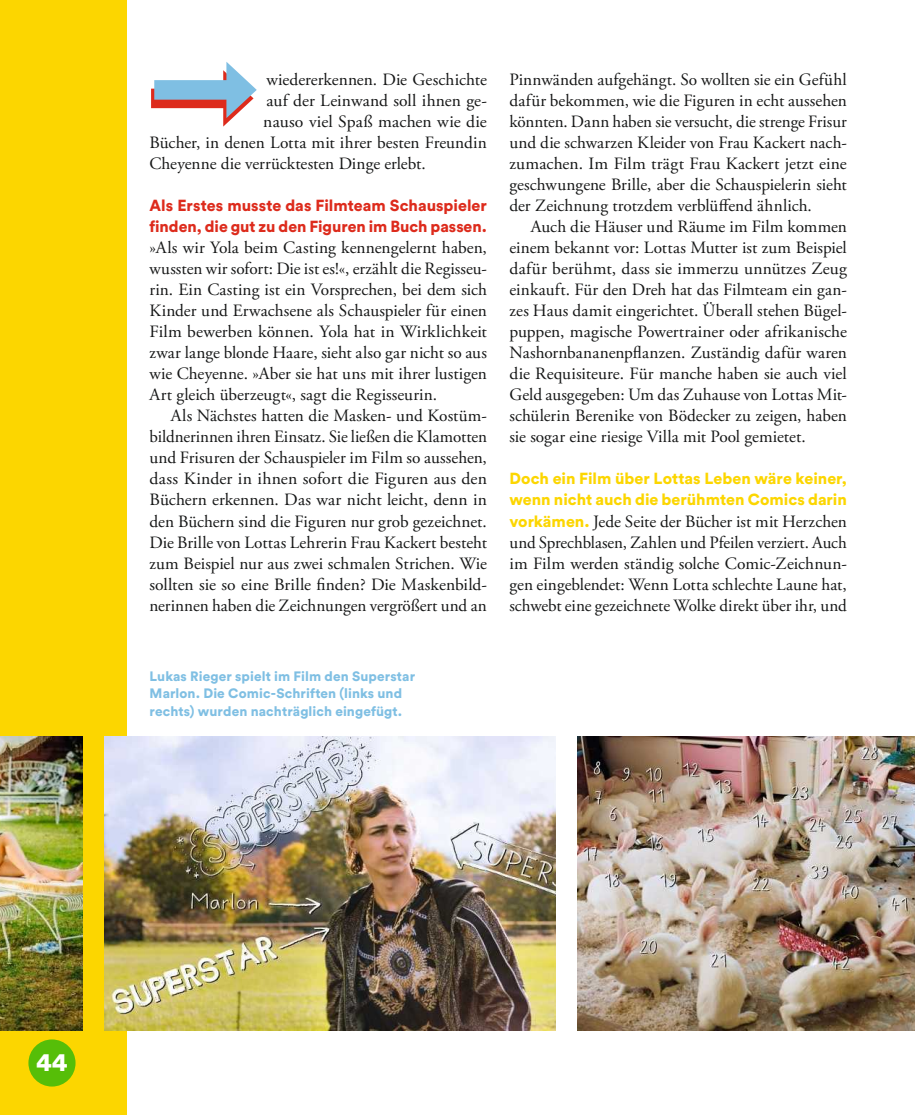
<style>
.page{position:relative;width:915px;height:1115px;background:#fff}
.page>*{position:absolute;margin:0;border:0;box-sizing:border-box;transform-origin:0 0}
.t1{font:900 25.8px "Circular Std";color:#fff}
.t2{font:17.25px/21px "Zeit Garamond Pro";color:#151616;text-align:justify}
.t3{font:900 15.9px/21px "Circular Std";color:#dd2b1c}
.t4{font:900 15.9px/21px "Circular Std";color:#fcd600}
.t5{font:900 13.5px/17.2px "Circular Std";letter-spacing:.005em;color:#7fbfe3}
.s1{font-family:"Circular Std";font-weight:900;font-size:15.9px;color:#fcd600}
</style>
<div class="page">
<div style="left:0;top:0;width:127px;height:1114px;background:#fcd600"></div>
<div style="left:28px;top:1039px;width:47px;height:47px;background:#56be08;border-radius:50%"></div>
<img style="left:104px;top:736px;width:451px;height:294px">
<img style="left:577px;top:736px;width:337px;height:294px">
<img style="left:0;top:736px;width:82px;height:294px">
<div style="left:151px;top:89px;width:84px;height:19px;background:#dd2b1c"></div>
<div style="left:154px;top:80px;width:84px;height:20px;background:#7fbfe3"></div>
<svg style="left:223px;top:62px;width:34px;height:64px"></svg>
<p class="t2" style="left:266px;top:70px;width:222px">wiedererkennen. Die Geschichte</p>
<p class="t2" style="left:266px;top:91px;width:222px">auf der Leinwand soll ihnen ge-</p>
<p class="t2" style="left:263px;top:112px;width:225px">nauso viel Spaß machen wie die</p>
<p class="t2" style="left:149px;top:133px;width:339px">Bücher, in denen Lotta mit ihrer besten Freundin</p>
<p class="t2" style="left:149px;top:154px;width:277px">Cheyenne die verrücktesten Dinge erlebt.</p>
<p class="t3" style="left:149px;top:195px;width:339px">Als Erstes musste das Filmteam Schauspieler finden, die gut zu den Figuren im Buch passen.</p>
<p class="t2" style="left:149px;top:238px;width:339px">»Als wir Yola beim Casting kennengelernt haben, wussten wir sofort: Die ist es!«, erzählt die Regisseu&shy;rin. Ein Casting ist ein Vorsprechen, bei dem sich Kinder und Erwachsene als Schauspieler für einen Film bewerben können. Yola hat in Wirklichkeit zwar lange blonde Haare, sieht also gar nicht so aus wie Cheyenne. »Aber sie hat uns mit ihrer lustigen Art gleich überzeugt«, sagt die Regisseurin.</p>
<p class="t2" style="left:149px;top:406px;width:339px;text-indent:21px">Als Nächstes hatten die Masken- und Kostüm&shy;bildnerinnen ihren Einsatz. Sie ließen die Klamotten und Frisuren der Schauspieler im Film so aussehen, dass Kinder in ihnen sofort die Figuren aus den Büchern erkennen. Das war nicht leicht, denn in den Büchern sind die Figuren nur grob gezeichnet.<br>Die Brille von Lottas Lehrerin Frau Kackert besteht zum Beispiel nur aus zwei schmalen Strichen. Wie sollten sie so eine Brille finden? Die Maskenbild&shy;nerinnen haben die Zeichnungen vergrößert und an</p>
<p class="t5" style="left:149px;top:667px;width:267px">Lukas Rieger spielt im Film den Superstar<br>Marlon. Die Comic-Schriften (links und rechts) wurden nachträglich eingefügt.</p>
<p class="t2" style="left:509px;top:70px;width:339px">Pinnwänden aufgehängt. So wollten sie ein Gefühl dafür bekommen, wie die Figuren in echt aussehen könnten. Dann haben sie versucht, die strenge Frisur und die schwarzen Kleider von Frau Kackert nach&shy;zumachen. Im Film trägt Frau Kackert jetzt eine geschwungene Brille, aber die Schauspielerin sieht der Zeichnung trotzdem verblüffend ähnlich.</p>
<p class="t2" style="left:509px;top:217px;width:339px;text-indent:21px">Auch die Häuser und Räume im Film kommen einem bekannt vor: Lottas Mutter ist zum Beispiel dafür berühmt, dass sie immerzu unnützes Zeug einkauft. Für den Dreh hat das Filmteam ein gan&shy;zes Haus damit eingerichtet. Überall stehen Bügel&shy;puppen, magische Powertrainer oder afrikanische Nashornbananenpflanzen. Zuständig dafür waren die Requisiteure. Für manche haben sie auch viel Geld ausgegeben: Um das Zuhause von Lottas Mit&shy;schülerin Berenike von Bödecker zu zeigen, haben sie sogar eine riesige Villa mit Pool gemietet.</p>
<p class="t4" style="left:509px;top:468px;width:339px">Doch ein Film über Lottas Leben wäre keiner, wenn nicht auch die berühmten Comics darin</p>
<p class="t2" style="left:509px;top:511px;width:339px"><span class="s1">vorkämen.</span> Jede Seite der Bücher ist mit Herzchen und Sprechblasen, Zahlen und Pfeilen verziert. Auch im Film werden ständig solche Comic-Zeichnun&shy;gen eingeblendet: Wenn Lotta schlechte Laune hat, schwebt eine gezeichnete Wolke direkt über ihr, und</p>
<h1 class="t1" style="left:36px;top:1044px;width:33px">44</h1>
</div>
